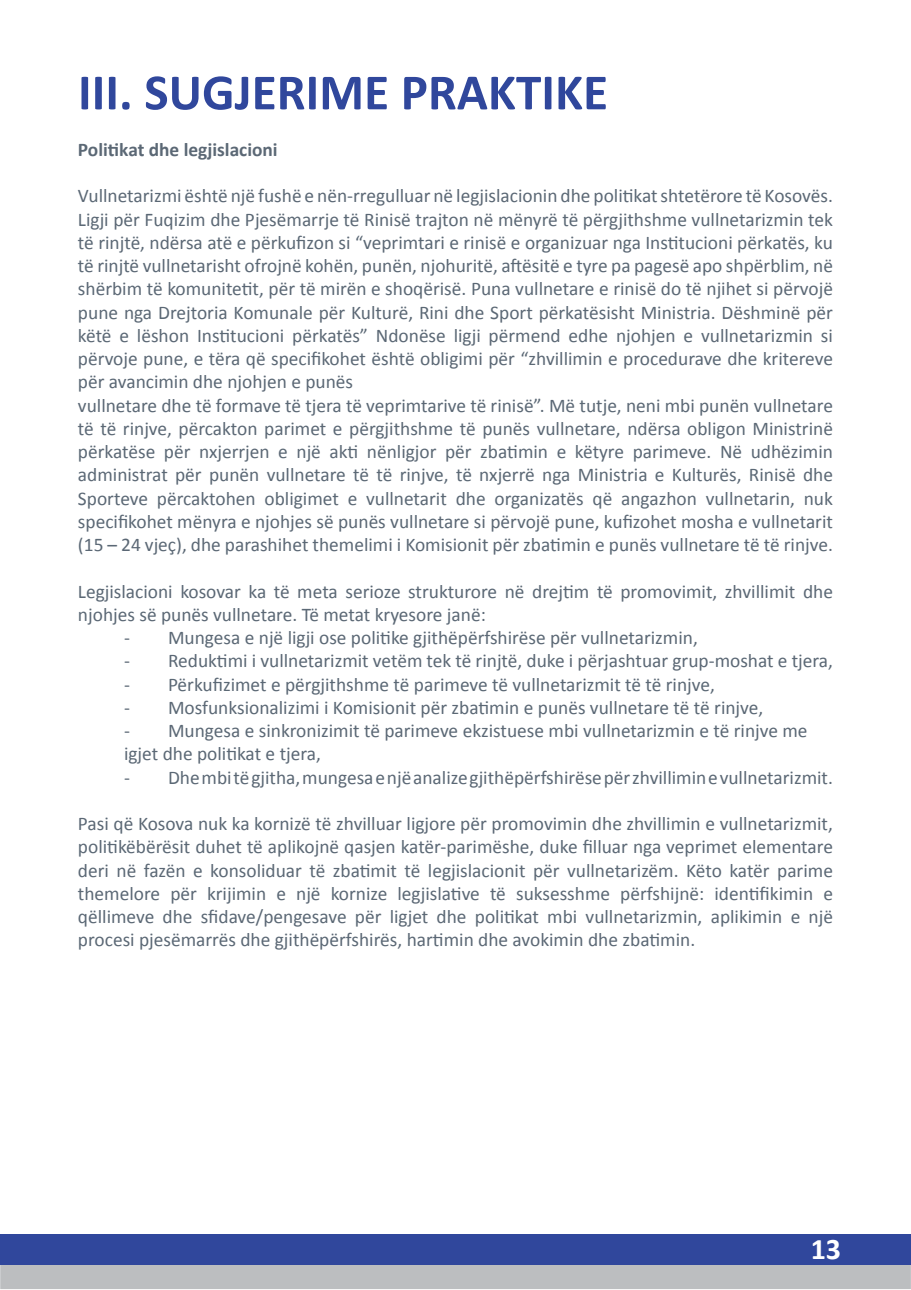
<style>
.page{position:relative;width:911px;height:1290px;background:#fff}
.page>*{position:absolute;margin:0;border:0;box-sizing:border-box;transform-origin:0 0}
.t1{font:700 51.25px "Calibri";color:#30479c}
.t2{font:700 30px "Calibri";color:#fff}
.t3{font:19.38px/23.2px "Calibri";color:#5b6875}
.t4{font:700 19.38px "Calibri";color:#5b6875}
</style>
<div class="page">
<div style="left:0;top:1264px;width:911px;height:25px;background:#bcbec0"></div>
<div style="left:0;top:1234px;width:911px;height:30px;background:#30479c"></div>
<h1 class="t1" style="left:78px;top:60px;width:531px">III. SUGJERIME PRAKTIKE</h1>
<p class="t4" style="left:78px;top:137px;width:201px">Politikat dhe legjislacioni</p>
<p class="t3" style="left:78px;top:184px;width:756px">Vullnetarizmi është një fushë e nën-rregulluar në legjislacionin dhe politikat shtetërore të Kosovës.<br>Ligji për Fuqizim dhe Pjesëmarrje të Rinisë trajton në mënyrë të përgjithshme vullnetarizmin tek të rinjtë, ndërsa atë e përkufizon si “veprimtari e rinisë e organizuar nga Institucioni përkatës, ku të rinjtë vullnetarisht ofrojnë kohën, punën, njohuritë, aftësitë e tyre pa pagesë apo shpërblim, në shërbim të komunitetit, për të mirën e shoqërisë. Puna vullnetare e rinisë do të njihet si përvojë pune nga Drejtoria Komunale për Kulturë, Rini dhe Sport përkatësisht Ministria. Dëshminë për këtë e lëshon Institucioni përkatës” Ndonëse ligji përmend edhe njohjen e vullnetarizmin si përvoje pune, e tëra që specifikohet është obligimi për “zhvillimin e procedurave dhe kritereve për avancimin dhe njohjen e punës<br>vullnetare dhe të formave të tjera të veprimtarive të rinisë”. Më tutje, neni mbi punën vullnetare të të rinjve, përcakton parimet e përgjithshme të punës vullnetare, ndërsa obligon Ministrinë përkatëse për nxjerrjen e një akti nënligjor për zbatimin e këtyre parimeve. Në udhëzimin administrat për punën vullnetare të të rinjve, të nxjerrë nga Ministria e Kulturës, Rinisë dhe Sporteve përcaktohen obligimet e vullnetarit dhe organizatës që angazhon vullnetarin, nuk specifikohet mënyra e njohjes së punës vullnetare si përvojë pune, kufizohet mosha e vullnetarit (15 – 24 vjeç), dhe parashihet themelimi i Komisionit për zbatimin e punës vullnetare të të rinjve.</p>
<p class="t3" style="left:78px;top:580px;width:756px">Legjislacioni kosovar ka të meta serioze strukturore në drejtim të promovimit, zhvillimit dhe njohjes së punës vullnetare. Të metat kryesore janë:</p>
<p class="t3" style="left:124px;top:626px;width:575px">- Mungesa e një ligji ose politike gjithëpërfshirëse për vullnetarizmin,</p>
<p class="t3" style="left:124px;top:649px;width:710px">- Reduktimi i vullnetarizmit vetëm tek të rinjtë, duke i përjashtuar grup-moshat e tjera,</p>
<p class="t3" style="left:124px;top:673px;width:592px">- Përkufizimet e përgjithshme të parimeve të vullnetarizmit të të rinjve,</p>
<p class="t3" style="left:124px;top:696px;width:641px">- Mosfunksionalizimi i Komisionit për zbatimin e punës vullnetare të të rinjve,</p>
<p class="t3" style="left:124px;top:719px;width:685px">- Mungesa e sinkronizimit të parimeve ekzistuese mbi vullnetarizmin e të rinjve me igjet dhe politikat e tjera,</p>
<p class="t3" style="left:124px;top:766px;width:710px">- Dhe mbi të gjitha, mungesa e një analize gjithëpërfshirëse për zhvillimin e vullnetarizmit.</p>
<p class="t3" style="left:78px;top:812px;width:756px;text-align:justify">Pasi që Kosova nuk ka kornizë të zhvilluar ligjore për promovimin dhe zhvillimin e vullnetarizmit, politikëbërësit duhet të aplikojnë qasjen katër-parimëshe, duke filluar nga veprimet elementare deri në fazën e konsoliduar të zbatimit të legjislacionit për vullnetarizëm. Këto katër parime themelore për krijimin e një kornize legjislative të suksesshme përfshijnë: identifikimin e qëllimeve dhe sfidave/pengesave për ligjet dhe politikat mbi vullnetarizmin, aplikimin e një procesi pjesëmarrës dhe gjithëpërfshirës, hartimin dhe avokimin dhe zbatimin.</p>
<h2 class="t2" style="left:810px;top:1230px;width:32px">13</h2>
</div>
